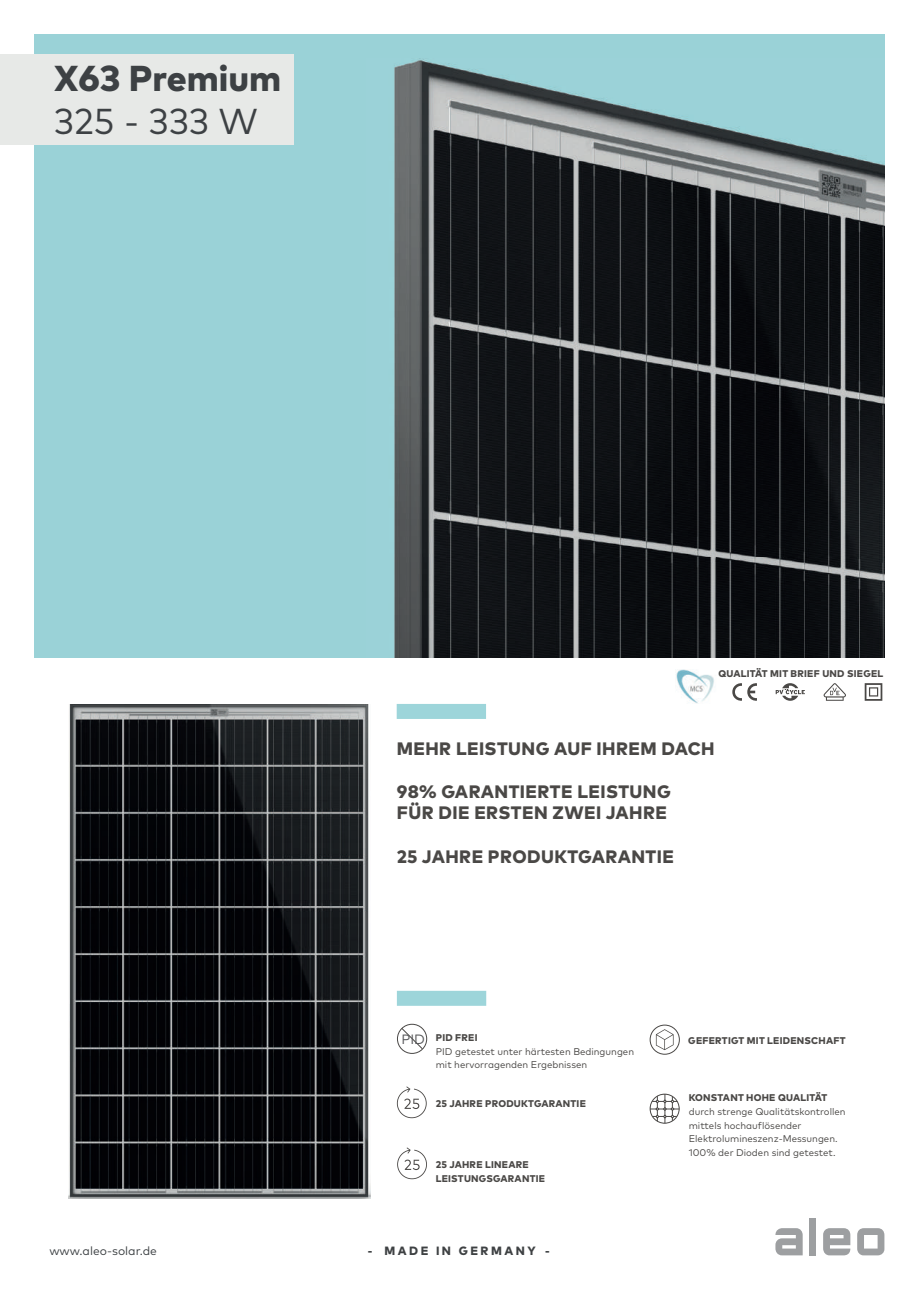
<style>
.page{position:relative;width:919px;height:1289px;background:#fff}
.page>*{position:absolute;margin:0;border:0;box-sizing:border-box;transform-origin:0 0}
.t1{font:800 36px "Mark Pro";color:#3d4144}
.t2{font:36px "Mark Pro";color:#3d4144}
.t3{font:800 18px/21.6px "Mark Pro";letter-spacing:.025em;color:#4a4846}
.t4{font:12px "Mark Pro";color:#3d4144}
.t5{font:800 12px "Mark Pro";letter-spacing:.21em;color:#3e4143}
.t6{font:9.75px/13.5px "Mark Pro";color:#4a4846}
.t7{font:800 9.75px/13.5px "Mark Pro";letter-spacing:.025em;color:#4a4846}
.s1{font-size:13.5px;color:#57585a}
.s2{font-weight:800}
</style>
<div class="page">
<svg style="left:732px;top:683px;width:24px;height:18px"></svg>
<svg style="left:775px;top:683px;width:29px;height:17px"></svg>
<svg style="left:823px;top:683px;width:22px;height:17px"></svg>
<svg style="left:864px;top:683px;width:18px;height:17px"></svg>
<img style="left:676px;top:669px;width:38px;height:34px">
<div style="left:34px;top:34px;width:850px;height:623px;background:#9ad2d7"></div>
<svg style="left:775px;top:1228px;width:27px;height:27px"></svg>
<div style="left:809px;top:1217px;width:7px;height:38px;background:#9d9fa1"></div>
<svg style="left:823px;top:1228px;width:27px;height:27px"></svg>
<svg style="left:857px;top:1228px;width:27px;height:27px"></svg>
<div style="left:396px;top:704px;width:90px;height:15px;background:#9dd5da"></div>
<div style="left:0;top:54px;width:293px;height:91px;background:#e7e9e7"></div>
<div style="left:397px;top:990px;width:89px;height:15px;background:#9dd5da"></div>
<div style="left:649px;top:1024px;width:30px;height:30px;border:1px solid #4a4846;border-radius:50%"></div>
<svg style="left:655px;top:1029px;width:18px;height:21px"></svg>
<svg style="left:651px;top:1095px;width:28px;height:28px"></svg>
<div style="left:649px;top:1093px;width:30px;height:30px;border:1px solid #4a4846;border-radius:50%"></div>
<svg style="left:397px;top:1086px;width:29px;height:32px"></svg>
<div style="left:397px;top:1023px;width:30px;height:30px;border:1px solid #4a4846;border-radius:50%"></div>
<svg style="left:400px;top:1027px;width:23px;height:22px"></svg>
<svg style="left:397px;top:1147px;width:30px;height:32px"></svg>
<img style="left:68px;top:704px;width:302px;height:494px">
<img style="left:394px;top:58px;width:490px;height:599px">
<h1 class="t1" style="left:54px;top:51px;width:229px">X63 Premium</h1>
<h1 class="t2" style="left:54px;top:94px;width:205px">325 - 333 W</h1>
<p class="t4" style="left:49px;top:1241px;width:109px">www.aleo-solar.de</p>
<p class="t7" style="left:718px;top:666px;width:166px">QUALITÄT MIT BRIEF UND SIEGEL</p>
<h2 class="t3" style="left:397px;top:736px;width:319px">MEHR LEISTUNG AUF IHREM DACH</h2>
<h2 class="t3" style="left:396px;top:779px;width:276px">98% GARANTIERTE LEISTUNG<br>FÜR DIE ERSTEN ZWEI JAHRE</h2>
<h2 class="t3" style="left:396px;top:844px;width:279px">25 JAHRE PRODUKTGARANTIE</h2>
<p class="t6" style="left:435px;top:1030px;width:200px;text-indent:-34px"><span class="s1">PID</span> <span class="s2">PID FREI<br></span>PID getestet unter härtesten Bedingungen mit hervorragenden Ergebnissen</p>
<p class="t7" style="left:435px;top:1095px;width:152px">25 JAHRE PRODUKTGARANTIE</p>
<p class="t7" style="left:435px;top:1156px;width:111px">25 JAHRE LINEARE<br>LEISTUNGSGARANTIE</p>
<p class="t5" style="left:368px;top:1240px;width:183px">- MADE IN GERMANY -</p>
<p class="t7" style="left:688px;top:1032px;width:159px">GEFERTIGT MIT LEIDENSCHAFT</p>
<p class="t7" style="left:688px;top:1090px;width:140px">KONSTANT HOHE QUALITÄT</p>
<p class="t6" style="left:688px;top:1103px;width:158px">durch strenge Qualitätskontrollen mittels hochauflösender<br>Elektrolumineszenz-Messungen.<br>100% der Dioden sind getestet.</p>
</div>
